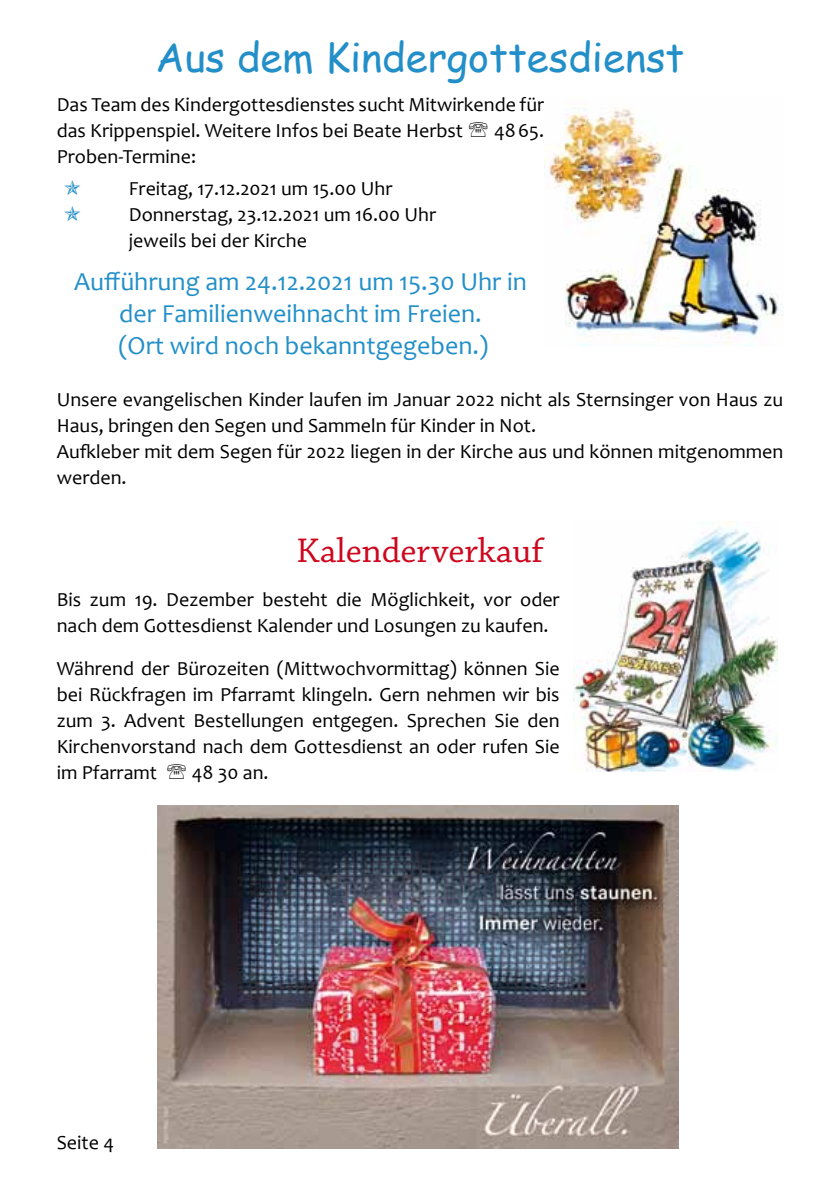
<style>
.page{position:relative;width:840px;height:1191px;background:#fff}
.page>*{position:absolute;margin:0;border:0;box-sizing:border-box;transform-origin:0 0}
.t1{font:40px "Comic Sans MS";color:#228fc8}
.t2{font:36px "Chaparral Pro";color:#cd071e}
.t3{font:26px/32px "Candara";color:#228fc8;text-align:center}
.t4{font:20px/26px "Candara";color:#000}
</style>
<div class="page">
<img style="left:573px;top:522px;width:204px;height:249px">
<img style="left:544px;top:108px;width:238px;height:239px">
<img style="left:157px;top:806px;width:521px;height:342px">
<h1 class="t1" style="left:155px;top:28px;width:530px">Aus dem Kindergottesdienst</h1>
<p class="t4" style="left:57px;top:91px;width:488px">Das Team des Kindergottesdienstes sucht Mitwirkende für das Krippenspiel. Weitere Infos bei Beate Herbst</p>
<p class="t4" style="left:494px;top:117px;width:52px">4865.</p>
<p class="t4" style="left:129px;top:140px;width:265px;line-height:31.6px;text-indent:-72px">Proben-Termine:<br>Freitag, 17.12.2021 um 15.00 Uhr</p>
<p class="t4" style="left:129px;top:201px;width:309px">Donnerstag, 23.12.2021 um 16.00 Uhr jeweils bei der Kirche</p>
<h3 class="t3" style="left:74px;top:265px;width:454px">Aufführung am 24.12.2021 um 15.30 Uhr in der Familienweihnacht im Freien.<br>(Ort wird noch bekanntgegeben.)</h3>
<p class="t4" style="left:57px;top:386px;width:727px">Unsere evangelischen Kinder laufen im Januar 2022 nicht als Sternsinger von Haus zu Haus, bringen den Segen und Sammeln für Kinder in Not.<br>Aufkleber mit dem Segen für 2022 liegen in der Kirche aus und können mitgenommen werden.</p>
<h2 class="t2" style="left:296px;top:530px;width:248px">Kalenderverkauf</h2>
<p class="t4" style="left:57px;top:586px;width:504px">Bis zum 19. Dezember besteht die Möglichkeit, vor oder nach dem Gottesdienst Kalender und Losungen zu kaufen.</p>
<p class="t4" style="left:57px;top:655px;width:504px;text-align:justify">Während der Bürozeiten (Mittwochvormittag) können Sie bei Rückfragen im Pfarramt klingeln. Gern nehmen wir bis zum 3. Advent Bestellungen entgegen. Sprechen Sie den Kirchenvorstand nach dem Gottesdienst an oder rufen Sie im Pfarramt</p>
<p class="t4" style="left:192px;top:759px;width:78px">48 30 an.</p>
<p class="t4" style="left:57px;top:1129px;width:59px">Seite 4</p>
</div>
